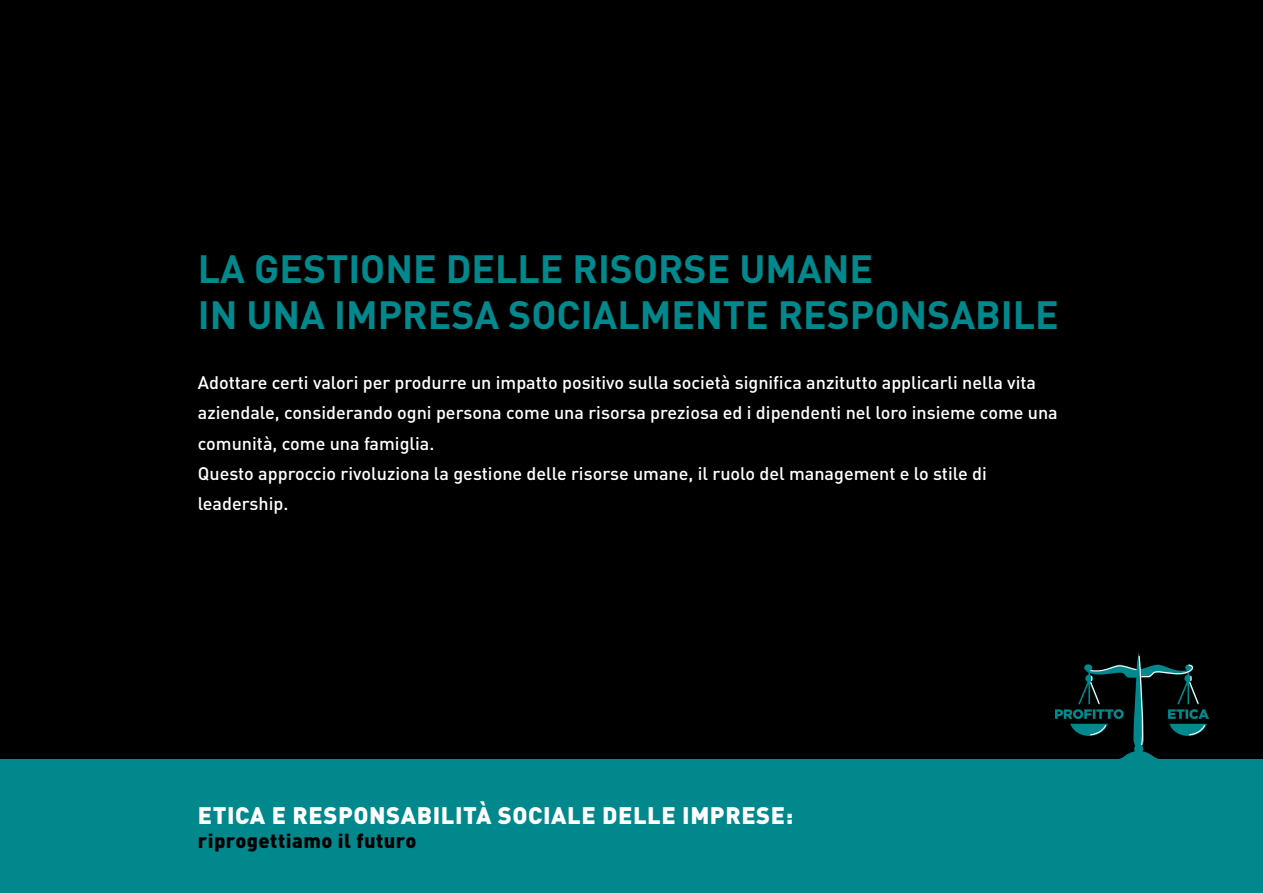
<style>
.page{position:relative;width:1263px;height:893px;background:#000}
.page>*{position:absolute;margin:0;border:0;box-sizing:border-box;transform-origin:0 0}
.t1{font:700 39px/46.8px "DIN";color:#00888d}
.t2{font:900 23.55px "DIN";letter-spacing:.025em;color:#fff}
.t3{font:900 19.95px "DIN";letter-spacing:.025em;color:#000}
.t4{font:500 18px/30px "DIN";color:#fff}
</style>
<div class="page">
<div style="left:0;top:759px;width:1263px;height:134px;background:#00888d"></div>
<svg style="left:1055px;top:653px;width:154px;height:106px"></svg>
<h1 class="t1" style="left:198px;top:243px;width:862px">LA GESTIONE DELLE RISORSE UMANE<br>IN UNA IMPRESA SOCIALMENTE RESPONSABILE</h1>
<p class="t4" style="left:198px;top:367px;width:861px">Adottare certi valori per produrre un impatto positivo sulla società significa anzitutto applicarli nella vita aziendale, considerando ogni persona come una risorsa preziosa ed i dipendenti nel loro insieme come una comunità, come una famiglia.<br>Questo approccio rivoluziona la gestione delle risorse umane, il ruolo del management e lo stile di leadership.</p>
<h2 class="t2" style="left:198px;top:800px;width:597px">ETICA E RESPONSABILITÀ SOCIALE DELLE IMPRESE:</h2>
<p class="t3" style="left:198px;top:827px;width:220px">RIPROGETTIAMO IL FUTURO</p>
</div>
